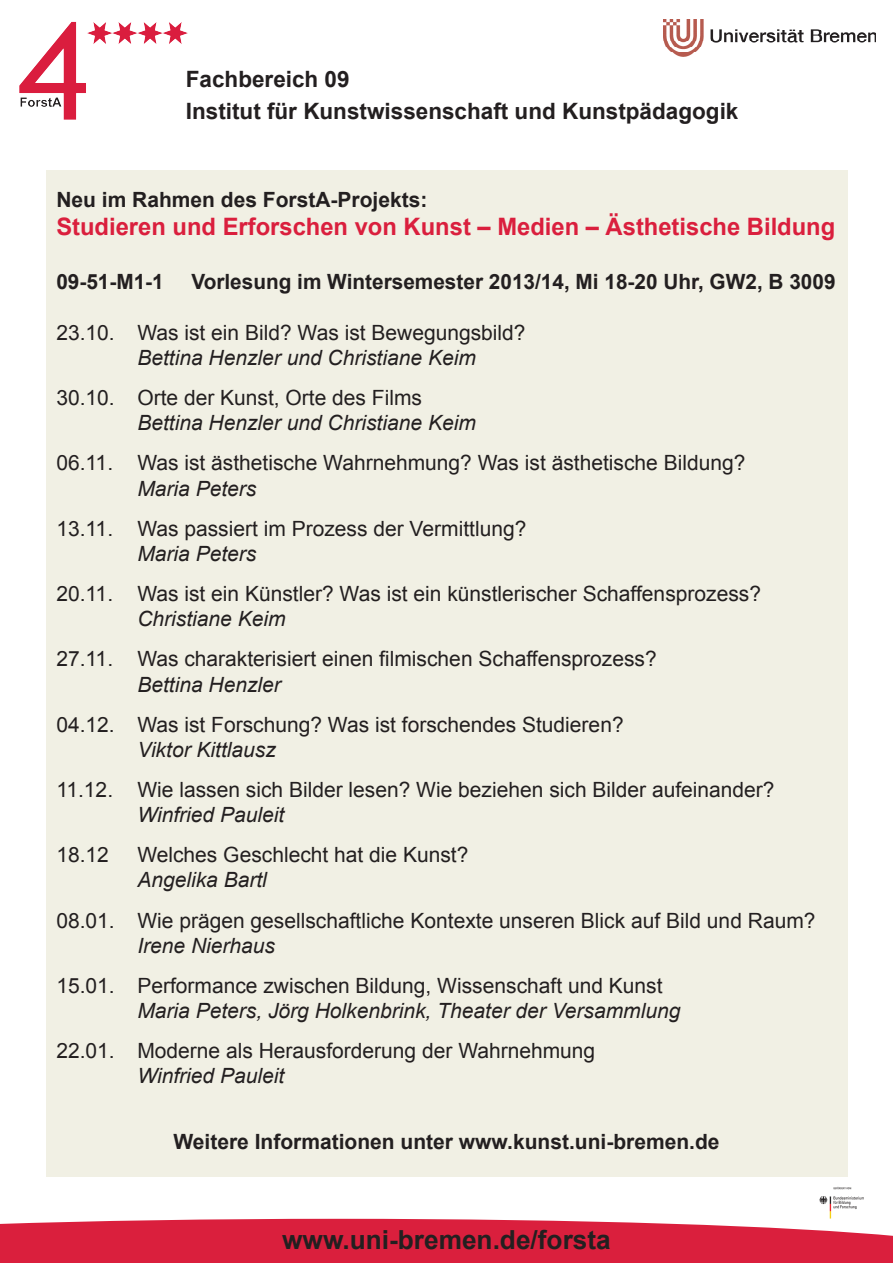
<style>
.page{position:relative;width:893px;height:1263px;background:#fff}
.page>*{position:absolute;margin:0;border:0;box-sizing:border-box;transform-origin:0 0}
.t1{font:700 26.25px "Arial";color:#231f20}
.t2{font:700 24px "Arial";color:#da1f3d}
.t3{font:700 22.5px/31.3px "Arial";color:#231f20}
.t4{font:21px "Arial";color:#231f20}
.t5{font:italic 21px "Arial";color:#231f20}
.t6{font:700 21px "Arial";color:#231f20}
</style>
<div class="page">
<div style="left:46px;top:170px;width:801px;height:1006px;background:#f1f0e4"></div>
<img style="left:19px;top:21px;width:168px;height:99px">
<img style="left:663px;top:19px;width:213px;height:37px">
<svg style="left:0;top:1219px;width:893px;height:44px;background:#dc2f4a"></svg>
<img style="left:813px;top:1187px;width:61px;height:38px">
<p class="t3" style="left:186px;top:64px;width:554px">Fachbereich 09<br>Institut für Kunstwissenschaft und Kunstpädagogik</p>
<p class="t6" style="left:56px;top:185px;width:373px">Neu im Rahmen des ForstA-Projekts:</p>
<p class="t2" style="left:56px;top:211px;width:780px">Studieren und Erforschen von Kunst – Medien – Ästhetische Bildung</p>
<p class="t6" style="left:56px;top:268px;width:109px">09-51-M1-1</p>
<p class="t6" style="left:191px;top:268px;width:646px">Vorlesung im Wintersemester 2013/14, Mi 18-20 Uhr, GW2, B 3009</p>
<p class="t4" style="left:56px;top:319px;width:471px">23.10. Was ist ein Bild? Was ist Bewegungsbild?</p>
<p class="t5" style="left:137px;top:344px;width:340px">Bettina Henzler und Christiane Keim</p>
<p class="t4" style="left:56px;top:384px;width:367px">30.10. Orte der Kunst, Orte des Films</p>
<p class="t5" style="left:137px;top:409px;width:340px">Bettina Henzler und Christiane Keim</p>
<p class="t4" style="left:56px;top:449px;width:691px">06.11. Was ist ästhetische Wahrnehmung? Was ist ästhetische Bildung?</p>
<p class="t5" style="left:137px;top:475px;width:121px">Maria Peters</p>
<p class="t4" style="left:56px;top:515px;width:472px">13.11. Was passiert im Prozess der Vermittlung?</p>
<p class="t5" style="left:137px;top:540px;width:121px">Maria Peters</p>
<p class="t4" style="left:56px;top:580px;width:706px">20.11. Was ist ein Künstler? Was ist ein künstlerischer Schaffensprozess?</p>
<p class="t5" style="left:137px;top:605px;width:150px">Christiane Keim</p>
<p class="t4" style="left:56px;top:645px;width:602px">27.11. Was charakterisiert einen filmischen Schaffensprozess?</p>
<p class="t5" style="left:137px;top:671px;width:145px">Bettina Henzler</p>
<p class="t4" style="left:56px;top:710px;width:569px">04.12. Was ist Forschung? Was ist forschendes Studieren?</p>
<p class="t5" style="left:137px;top:736px;width:140px">Viktor Kittlausz</p>
<p class="t4" style="left:56px;top:776px;width:720px">11.12. Wie lassen sich Bilder lesen? Wie beziehen sich Bilder aufeinander?</p>
<p class="t5" style="left:137px;top:801px;width:148px">Winfried Pauleit</p>
<p class="t4" style="left:56px;top:841px;width:54px">18.12</p>
<p class="t4" style="left:137px;top:841px;width:333px">Welches Geschlecht hat die Kunst?</p>
<p class="t5" style="left:137px;top:866px;width:131px">Angelika Bartl</p>
<p class="t4" style="left:56px;top:906px;width:761px">08.01. Wie prägen gesellschaftliche Kontexte unseren Blick auf Bild und Raum?</p>
<p class="t5" style="left:137px;top:932px;width:139px">Irene Nierhaus</p>
<p class="t4" style="left:56px;top:972px;width:608px">15.01. Performance zwischen Bildung, Wissenschaft und Kunst</p>
<p class="t5" style="left:137px;top:997px;width:545px">Maria Peters, Jörg Holkenbrink, Theater der Versammlung</p>
<p class="t4" style="left:56px;top:1037px;width:540px">22.01. Moderne als Herausforderung der Wahrnehmung</p>
<p class="t5" style="left:137px;top:1062px;width:148px">Winfried Pauleit</p>
<p class="t6" style="left:173px;top:1127px;width:548px">Weitere Informationen unter www.kunst.uni-bremen.de</p>
<p class="t1" style="left:282px;top:1222px;width:330px">www.uni-bremen.de/forsta</p>
</div>
